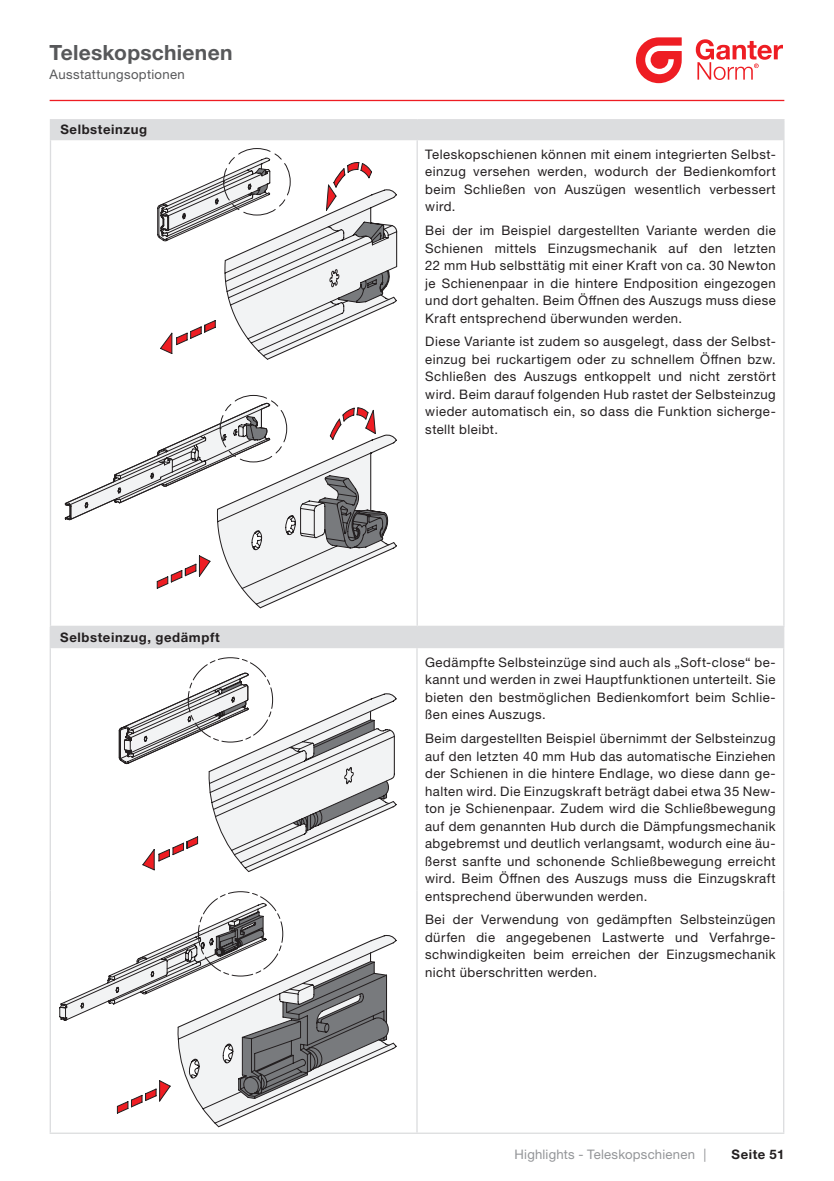
<style>
.page{position:relative;width:834px;height:1181px;background:#fff}
.page>*{position:absolute;margin:0;border:0;box-sizing:border-box;transform-origin:0 0}
.t1{font:700 21px "Helvetica Neue LTW1 G";letter-spacing:.01em;color:#57585a}
.t2{font:13.12px/17.5px "Helvetica Neue LTW1 G";letter-spacing:.035em;color:#231f20;text-align:justify}
.t3{font:700 13.12px "Helvetica Neue LTW1 G";letter-spacing:.045em;color:#231f20}
.t4{font:13.12px "Helvetica Neue LT Pro";letter-spacing:.015em;color:#939598}
.t5{font:13.12px "Helvetica Neue LTW1 G";letter-spacing:.025em;color:#57585a}
.s1{font-family:"Helvetica Neue LTW1 G"}
</style>
<div class="page">
<hr style="left:50px;top:100px;width:734px;height:1px;background:#ee1d23">
<svg style="left:635px;top:37px;width:46px;height:46px"></svg>
<svg style="left:695px;top:39px;width:87px;height:41px"></svg>
<div style="left:50px;top:120px;width:733px;height:20px;background:#dcdddf"></div>
<hr style="left:50px;top:119px;width:367px;height:1px;background:#dcdddf">
<hr style="left:417px;top:119px;width:367px;height:1px;background:#dcdddf">
<svg style="left:783px;top:120px;width:1px;height:19px"></svg>
<hr style="left:417px;top:139px;width:367px;height:1px;background:#dcdddf">
<hr style="left:50px;top:140px;width:1px;height:243px;background:#dcdddf">
<hr style="left:416px;top:140px;width:2px;height:243px;background:#dcdddf">
<hr style="left:783px;top:140px;width:1px;height:243px;background:#dcdddf">
<hr style="left:50px;top:383px;width:1px;height:243px;background:#dcdddf">
<hr style="left:416px;top:383px;width:2px;height:243px;background:#dcdddf">
<hr style="left:783px;top:383px;width:1px;height:243px;background:#dcdddf">
<hr style="left:50px;top:626px;width:367px;height:1px;background:#dcdddf">
<hr style="left:417px;top:626px;width:367px;height:1px;background:#dcdddf">
<svg style="left:158px;top:158px;width:240px;height:202px"></svg>
<div style="left:223px;top:148px;width:67px;height:67px;border:1px dashed #231f20;border-radius:50%"></div>
<svg style="left:65px;top:403px;width:332px;height:206px"></svg>
<div style="left:50px;top:627px;width:733px;height:20px;background:#dcdddf"></div>
<hr style="left:417px;top:627px;width:367px;height:1px;background:#dcdddf">
<svg style="left:783px;top:628px;width:1px;height:19px"></svg>
<hr style="left:50px;top:647px;width:367px;height:1px;background:#dcdddf">
<hr style="left:417px;top:647px;width:367px;height:1px;background:#dcdddf">
<hr style="left:50px;top:648px;width:1px;height:242px;background:#dcdddf">
<hr style="left:416px;top:648px;width:1px;height:242px;background:#dcdddf">
<hr style="left:782px;top:648px;width:2px;height:242px;background:#dcdddf">
<hr style="left:50px;top:890px;width:1px;height:242px;background:#dcdddf">
<hr style="left:416px;top:890px;width:1px;height:242px;background:#dcdddf">
<hr style="left:782px;top:890px;width:2px;height:242px;background:#dcdddf">
<hr style="left:50px;top:1132px;width:367px;height:2px;background:#dcdddf">
<hr style="left:417px;top:1132px;width:367px;height:2px;background:#dcdddf">
<svg style="left:118px;top:672px;width:277px;height:200px"></svg>
<svg style="left:59px;top:902px;width:225px;height:212px"></svg>
<svg style="left:177px;top:934px;width:220px;height:194px"></svg>
<h1 class="t1" style="left:50px;top:39px;width:184px">Teleskopschienen</h1>
<p class="t5" style="left:50px;top:67px;width:137px">Ausstattungsoptionen</p>
<p class="t3" style="left:60px;top:121px;width:88px">Selbsteinzug</p>
<p class="t3" style="left:60px;top:629px;width:161px">Selbsteinzug, gedämpft</p>
<p class="t2" style="left:425px;top:145px;width:352px">Teleskopschienen können mit einem integrierten Selbst&shy;einzug versehen werden, wodurch der Bedienkomfort beim Schließen von Auszügen wesentlich verbessert wird.</p>
<p class="t2" style="left:425px;top:222px;width:352px">Bei der im Beispiel dargestellten Variante werden die Schienen mittels Einzugsmechanik auf den letzten 22 mm Hub selbsttätig mit einer Kraft von ca. 30 Newton je Schienenpaar in die hintere Endposition eingezogen und dort gehalten. Beim Öffnen des Auszugs muss diese Kraft entsprechend überwunden werden.</p>
<p class="t2" style="left:425px;top:333px;width:352px">Diese Variante ist zudem so ausgelegt, dass der Selbst&shy;einzug bei ruckartigem oder zu schnellem Öffnen bzw.<br>Schließen des Auszugs entkoppelt und nicht zerstört wird. Beim darauf folgenden Hub rastet der Selbsteinzug wieder automatisch ein, so dass die Funktion sicherge&shy;stellt bleibt.</p>
<p class="t2" style="left:425px;top:653px;width:352px">Gedämpfte Selbsteinzüge sind auch als „Soft-close“ be&shy;kannt und werden in zwei Hauptfunktionen unterteilt. Sie bieten den bestmöglichen Bedienkomfort beim Schlie&shy;ßen eines Auszugs.</p>
<p class="t2" style="left:425px;top:729px;width:352px">Beim dargestellten Beispiel übernimmt der Selbsteinzug auf den letzten 40 mm Hub das automatische Einziehen der Schienen in die hintere Endlage, wo diese dann ge&shy;halten wird. Die Einzugskraft beträgt dabei etwa 35 New&shy;ton je Schienenpaar. Zudem wird die Schließbewegung auf dem genannten Hub durch die Dämpfungsmechanik abgebremst und deutlich verlangsamt, wodurch eine äu&shy;ßerst sanfte und schonende Schließbewegung erreicht wird. Beim Öffnen des Auszugs muss die Einzugskraft entsprechend überwunden werden.</p>
<p class="t2" style="left:425px;top:910px;width:352px">Bei der Verwendung von gedämpften Selbsteinzügen dürfen die angegebenen Lastwerte und Verfahrge&shy;schwindigkeiten beim erreichen der Einzugsmechanik nicht überschritten werden.</p>
<p class="t4" style="left:514px;top:1147px;width:193px">Highlights - Teleskopschienen <span class="s1">|</span></p>
<p class="t3" style="left:731px;top:1146px;width:54px">Seite 51</p>
</div>
